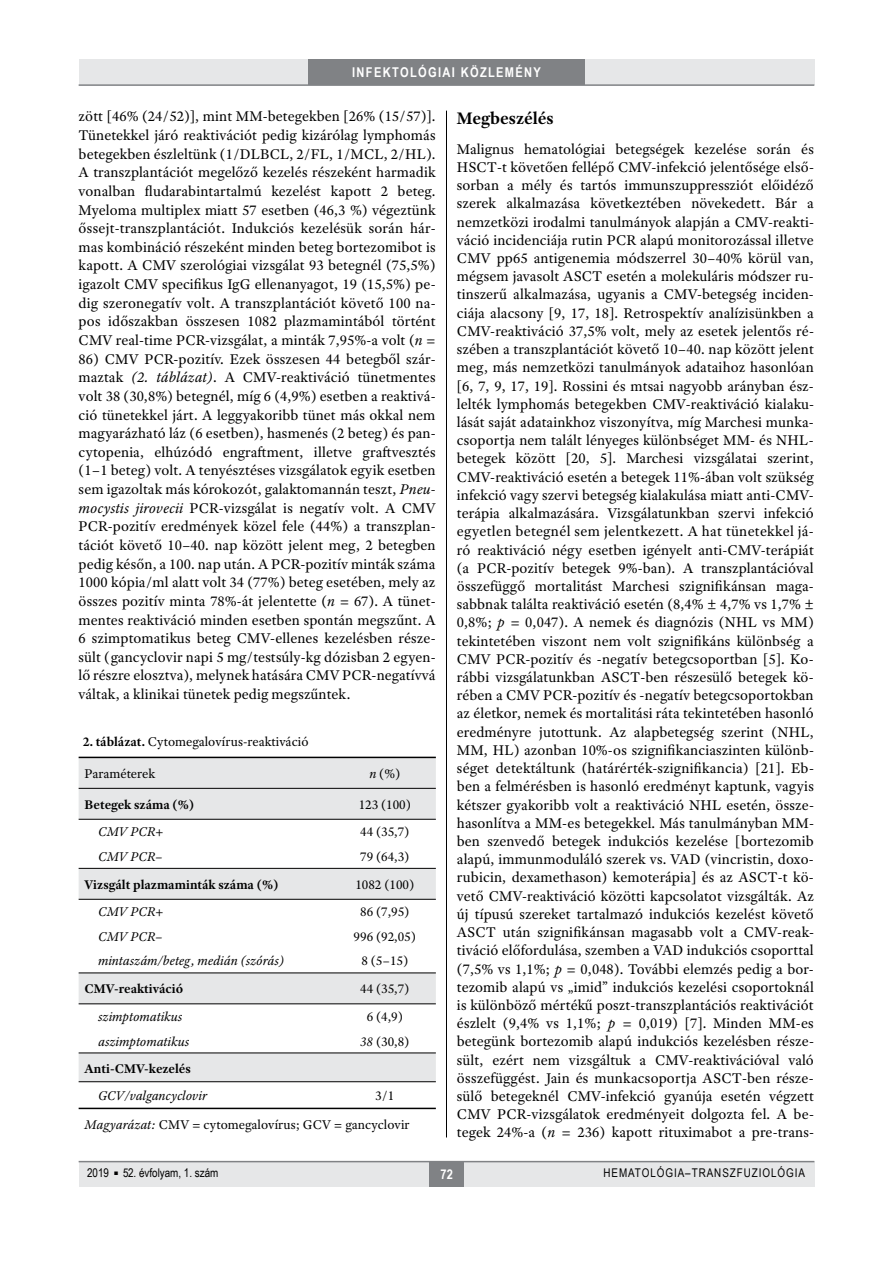
<style>
.page{position:relative;width:893px;height:1263px;background:#fff}
.page>*{position:absolute;margin:0;border:0;box-sizing:border-box;transform-origin:0 0}
.t1{font:700 18px "Adobe Text Pro";color:#000}
.t2{font:15px/18.1px "Adobe Text Pro";letter-spacing:.005em;color:#000;text-align:justify}
.t3{font:13.5px/28.8px "Adobe Text Pro";color:#000}
.t4{font:italic 13.5px "Adobe Text Pro";color:#000}
.t5{font:700 13.5px "Adobe Text Pro";color:#000}
.t6{font:700 13.5px "Arial Narrow";letter-spacing:.1em;color:#fff}
.t7{font:12px "Arial Narrow";letter-spacing:.08em;color:#000}
.t8{font:12px "Arial Narrow";color:#000}
.s1{font-style:italic}
.s2{font-weight:700}
</style>
<div class="page">
<div style="left:79px;top:1161px;width:735px;height:25px;background:#e6e7e8"></div>
<hr style="left:79px;top:1161px;width:735px;height:1px;background:#808285">
<div style="left:430px;top:1161px;width:34px;height:25px;background:#808285"></div>
<div style="left:79px;top:60px;width:735px;height:25px;background:#e6e7e8"></div>
<div style="left:308px;top:60px;width:277px;height:25px;background:#808285"></div>
<hr style="left:79px;top:84px;width:735px;height:2px;background:#808285">
<hr style="left:446px;top:111px;width:1px;height:1026px;background:#000">
<svg style="left:79px;top:758px;width:357px;height:323px"></svg>
<hr style="left:79px;top:757px;width:357px;height:1px;background:#000">
<hr style="left:79px;top:788px;width:357px;height:1px;background:#000">
<hr style="left:79px;top:819px;width:357px;height:1px;background:#000">
<hr style="left:79px;top:868px;width:357px;height:1px;background:#000">
<hr style="left:79px;top:899px;width:357px;height:1px;background:#000">
<hr style="left:79px;top:973px;width:357px;height:1px;background:#000">
<hr style="left:79px;top:1003px;width:357px;height:1px;background:#000">
<hr style="left:79px;top:1053px;width:357px;height:1px;background:#000">
<hr style="left:79px;top:1081px;width:357px;height:1px;background:#000">
<hr style="left:79px;top:1108px;width:357px;height:1px;background:#000">
<p class="t6" style="left:352px;top:64px;width:190px">INFEKTOLÓGIAI KÖZLEMÉNY</p>
<p class="t2" style="left:79px;top:108px;width:359px;line-height:18.6px">zött [46% (24/52)], mint MM-betegekben [26% (15/57)].<br>Tünetekkel járó reaktivációt pedig kizárólag lymphomás betegekben észleltünk (1/DLBCL, 2/FL, 1/MCL, 2/HL).<br>A transzplantációt megelőző kezelés részeként harmadik vonalban fludarabintartalmú kezelést kapott 2 beteg.<br>Myeloma multiplex miatt 57 esetben (46,3 %) végeztünk őssejt-transzplantációt. Indukciós kezelésük során hár&shy;mas kombináció részeként minden beteg bortezomibot is kapott. A CMV szerológiai vizsgálat 93 betegnél (75,5%) igazolt CMV specifikus IgG ellenanyagot, 19 (15,5%) pe&shy;dig szeronegatív volt. A transzplantációt követő 100 na&shy;pos időszakban összesen 1082 plazmamintából történt CMV real-time PCR-vizsgálat, a minták 7,95%-a volt (<span class="s1">n</span> =</p>
<p class="t2" style="left:79px;top:351px;width:359px;line-height:18.6px">86) CMV PCR-pozitív. Ezek összesen 44 betegből szár&shy;maztak <span class="s1">(2. táblázat)</span>. A CMV-reaktiváció tünetmentes volt 38 (30,8%) betegnél, míg 6 (4,9%) esetben a reaktivá&shy;ció tünetekkel járt. A leggyakoribb tünet más okkal nem magyarázható láz (6 esetben), hasmenés (2 beteg) és pan&shy;cytopenia, elhúzódó engraftment, illetve graftvesztés (1–1 beteg) volt. A tenyésztéses vizsgálatok egyik esetben sem igazoltak más kórokozót, galaktomannán teszt, <span class="s1">Pneu&shy;mocystis jirovecii</span> PCR-vizsgálat is negatív volt. A CMV PCR-pozitív eredmények közel fele (44%) a transzplan&shy;tációt követő 10–40. nap között jelent meg, 2 betegben pedig későn, a 100. nap után. A PCR-pozitív minták száma 1000 kópia/ml alatt volt 34 (77%) beteg esetében, mely az összes pozitív minta 78%-át jelentette (<span class="s1">n</span> = 67). A tünet&shy;mentes reaktiváció minden esetben spontán megszűnt. A 6 szimptomatikus beteg CMV-ellenes kezelésben része&shy;sült (gancyclovir napi 5 mg/testsúly-kg dózisban 2 egyen&shy;lő részre elosztva), melynek hatására CMV PCR-negatívvá váltak, a klinikai tünetek pedig megszűntek.</p>
<p class="t1" style="left:457px;top:110px;width:98px">Megbeszélés</p>
<p class="t2" style="left:457px;top:141px;width:358px">Malignus hematológiai betegségek kezelése során és HSCT-t követően fellépő CMV-infekció jelentősége első&shy;sorban a mély és tartós immunszuppressziót előidéző szerek alkalmazása következtében növekedett. Bár a nemzetközi irodalmi tanulmányok alapján a CMV-reakti&shy;váció incidenciája rutin PCR alapú monitorozással illetve CMV pp65 antigenemia módszerrel 30–40% körül van, mégsem javasolt ASCT esetén a molekuláris módszer ru&shy;tinszerű alkalmazása, ugyanis a CMV-betegség inciden&shy;ciája alacsony [9, 17, 18]. Retrospektív analízisünkben a CMV-reaktiváció 37,5% volt, mely az esetek jelentős ré&shy;szében a transzplantációt követő 10–40. nap között jelent meg, más nemzetközi tanulmányok adataihoz hasonlóan [6, 7, 9, 17, 19]. Rossini és mtsai nagyobb arányban ész&shy;lelték lymphomás betegekben CMV-reaktiváció kialaku&shy;lását saját adatainkhoz viszonyítva, míg Marchesi munka&shy;csoportja nem talált lényeges különbséget MM- és NHL&shy;betegek között [20, 5]. Marchesi vizsgálatai szerint, CMV-reaktiváció esetén a betegek 11%-ában volt szükség in fekció vagy szervi betegség kialakulása miatt anti-CMV&shy;terápia alkalmazására. Vizsgálatunkban szervi infekció egyetlen betegnél sem jelentkezett. A hat tünetekkel já&shy;ró reaktiváció négy esetben igényelt anti-CMV-terápiát (a PCR-pozitív betegek 9%-ban). A transzplantációval összefüggő mortalitást Marchesi szignifikánsan maga&shy;sabbnak találta reaktiváció esetén (8,4% ± 4,7% vs 1,7% ± 0,8%; <span class="s1">p</span> = 0,047). A nemek és diagnózis (NHL vs MM) tekintetében viszont nem volt szignifikáns különbség a CMV PCR-pozitív és -negatív betegcsoportban [5]. Ko&shy;rábbi vizsgálatunkban ASCT-ben részesülő betegek kö&shy;rében a CMV PCR-pozitív és -negatív betegcsoportokban az életkor, nemek és mortalitási ráta tekintetében hasonló eredményre jutottunk. Az alapbetegség szerint (NHL, MM, HL) azonban 10%-os szignifikanciaszinten különb&shy;séget detektáltunk (határérték-szignifikancia) [21]. Eb&shy;ben a felmérésben is hasonló eredményt kaptunk, vagyis kétszer gyakoribb volt a reaktiváció NHL esetén, össze&shy;hasonlítva a MM-es betegekkel. Más tanulmányban MM&shy;ben szenvedő betegek indukciós kezelése [bortezomib alapú, immunmoduláló szerek vs. VAD (vincristin, doxo&shy;rubicin, dexamethason) kemoterápia] és az ASCT-t kö&shy;vető CMV-reaktiváció közötti kapcsolatot vizsgálták. Az új típusú szereket tartalmazó indukciós kezelést követő ASCT után szignifikánsan magasabb volt a CMV-reak&shy;tiváció előfordulása, szemben a VAD indukciós csoporttal (7,5% vs 1,1%; <span class="s1">p</span> = 0,048). További elemzés pedig a bor&shy;tezomib alapú vs „imid” indukciós kezelési csoportoknál is különböző mértékű poszt-transzplantációs reaktivációt észlelt (9,4% vs 1,1%; <span class="s1">p</span> = 0,019) [7]. Minden MM-es betegünk bortezomib alapú indukciós kezelésben része&shy;sült, ezért nem vizsgáltuk a CMV-reaktivációval való összefüggést. Jain és munkacsoportja ASCT-ben része&shy;sülő betegeknél CMV-infekció gyanúja esetén végzett CMV PCR-vizsgálatok eredményeit dolgozta fel. A be&shy;tegek 24%-a (<span class="s1">n</span> = 236) kapott rituximabot a pre-trans-</p>
<p class="t3" style="left:83px;top:729px;width:227px"><span class="s2">2. táblázat.</span> Cytomegalovírus-reaktiváció</p>
<p class="t3" style="left:85px;top:760px;width:72px">Paraméterek</p>
<p class="t3" style="left:369px;top:760px;width:32px"><span class="s1">n</span> (%)</p>
<p class="t5" style="left:85px;top:799px;width:111px">Betegek száma (%)</p>
<p class="t3" style="left:359px;top:791px;width:54px">123 (100)</p>
<p class="t4" style="left:98px;top:827px;width:67px">CMV PCR+</p>
<p class="t3" style="left:360px;top:819px;width:51px">44 (35,7)</p>
<p class="t4" style="left:98px;top:851px;width:66px">CMV PCR–</p>
<p class="t3" style="left:360px;top:843px;width:51px">79 (64,3)</p>
<p class="t5" style="left:85px;top:879px;width:195px">Vizsgált plazmaminták száma (%)</p>
<p class="t3" style="left:355px;top:871px;width:60px">1082 (100)</p>
<p class="t4" style="left:98px;top:907px;width:67px">CMV PCR+</p>
<p class="t3" style="left:360px;top:899px;width:51px">86 (7,95)</p>
<p class="t4" style="left:98px;top:931px;width:66px">CMV PCR–</p>
<p class="t3" style="left:354px;top:923px;width:64px">996 (92,05)</p>
<p class="t4" style="left:98px;top:956px;width:187px">mintaszám/beteg, medián (szórás)</p>
<p class="t3" style="left:361px;top:948px;width:48px">8 (5–15)</p>
<p class="t5" style="left:85px;top:983px;width:100px">CMV-reaktiváció</p>
<p class="t3" style="left:360px;top:976px;width:51px">44 (35,7)</p>
<p class="t4" style="left:98px;top:1011px;width:86px">szimptomatikus</p>
<p class="t3" style="left:367px;top:1003px;width:38px">6 (4,9)</p>
<p class="t4" style="left:98px;top:1036px;width:93px">aszimptomatikus</p>
<p class="t3" style="left:360px;top:1028px;width:51px"><span class="s1">38</span> (30,8)</p>
<p class="t5" style="left:85px;top:1063px;width:108px">Anti-CMV-kezelés</p>
<p class="t4" style="left:98px;top:1090px;width:110px">GCV/valgancyclovir</p>
<p class="t3" style="left:85px;top:1082px;width:326px;text-indent:291px">3/1<br><span class="s1">Magyarázat:</span> CMV = cytomegalovírus; GCV = gancyclovir</p>
<p class="t8" style="left:87px;top:1166px;width:133px">2019 <sup>■</sup> 52. évfolyam, 1. szám</p>
<p class="t6" style="left:440px;top:1166px;width:14px">72</p>
<p class="t7" style="left:603px;top:1166px;width:203px">HEMATOLÓGIA–TRANSZFUZIOLÓGIA</p>
</div>
